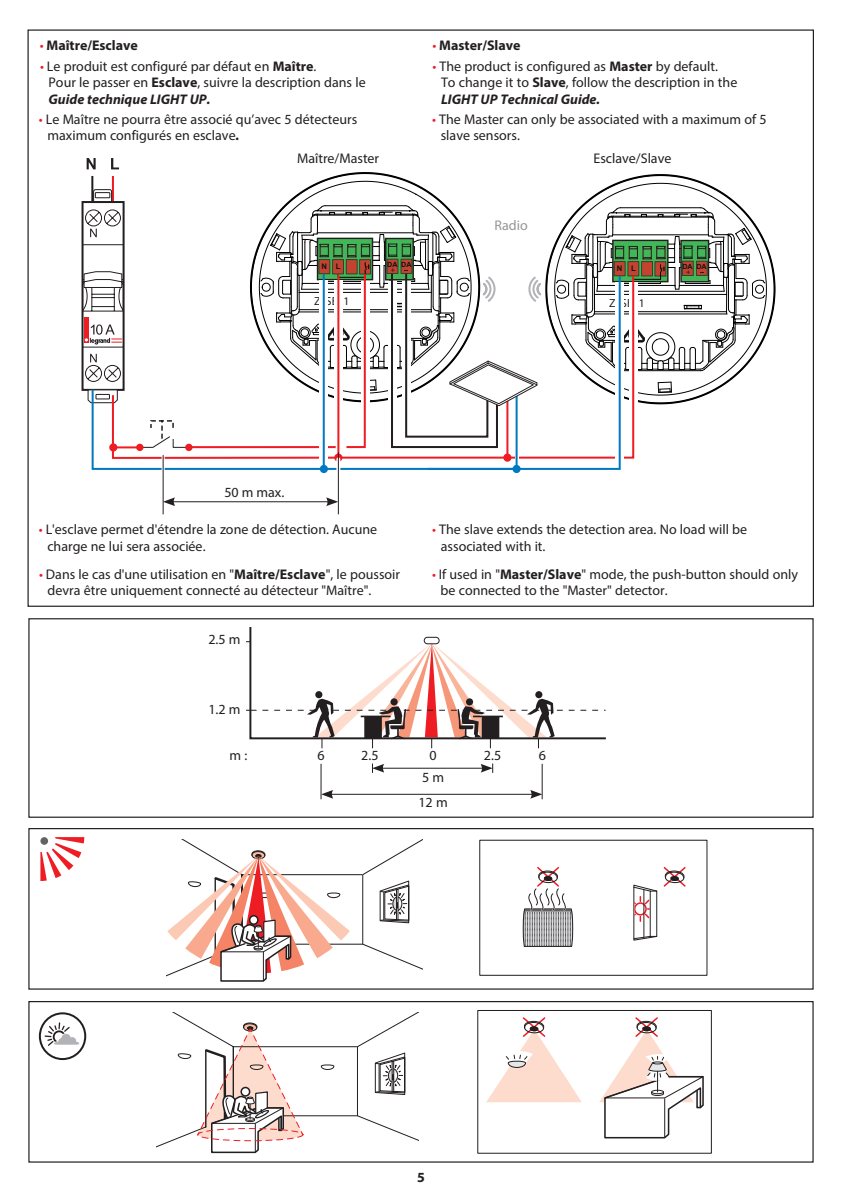
<style>
.page{position:relative;width:842px;height:1191px;background:#fff}
.page>*{position:absolute;margin:0;border:0;box-sizing:border-box;transform-origin:0 0}
.t1{font:14px/16.8px "Myriad Pro";color:#231f20}
.t2{font:700 14px "Myriad Pro";color:#231f20}
.t3{font:14px "Myriad Pro";color:#939598}
.t4{font:11.6px "Myriad Pro";color:#231f20}
.t5{font:700 7.6px "Arial";color:#111416}
.t6{font:700 7.2px "Arial";color:#111416}
.s1{font-weight:400;color:#ee1d23}
.s2{color:#ee1d23}
.s3{font-weight:700}
.s4{font-weight:700;font-style:italic}
</style>
<div class="page">
<svg style="left:251px;top:172px;width:195px;height:100px"></svg>
<svg style="left:546px;top:175px;width:229px;height:229px"></svg>
<svg style="left:555px;top:207px;width:211px;height:164px"></svg>
<svg style="left:87px;top:158px;width:9px;height:11px"></svg>
<svg style="left:111px;top:158px;width:8px;height:11px"></svg>
<hr style="left:91px;top:176px;width:2px;height:25px;background:#231f20">
<hr style="left:112px;top:176px;width:2px;height:25px;background:#ee1d23">
<svg style="left:81px;top:189px;width:44px;height:215px"></svg>
<div style="left:629px;top:282px;width:8px;height:128px;background:#fff"></div>
<svg style="left:622px;top:274px;width:13px;height:185px"></svg>
<div style="left:615px;top:282px;width:9px;height:128px;background:#fff"></div>
<div style="left:615px;top:447px;width:8px;height:16px;background:#fff"></div>
<svg style="left:91px;top:274px;width:531px;height:196px"></svg>
<svg style="left:512px;top:465px;width:9px;height:8px"></svg>
<svg style="left:260px;top:205px;width:283px;height:266px"></svg>
<hr style="left:162px;top:455px;width:3px;height:59px;background:#fff">
<svg style="left:336px;top:459px;width:4px;height:55px"></svg>
<hr style="left:163px;top:455px;width:1px;height:59px;background:#231f20">
<hr style="left:172px;top:501px;width:157px;height:1px;background:#231f20">
<svg style="left:163px;top:497px;width:12px;height:9px"></svg>
<svg style="left:326px;top:497px;width:12px;height:9px"></svg>
<hr style="left:338px;top:452px;width:1px;height:62px;background:#231f20">
<svg style="left:167px;top:840px;width:255px;height:142px"></svg>
<div style="left:479px;top:839px;width:228px;height:136px;border:1px solid #231f20"></div>
<svg style="left:522px;top:867px;width:51px;height:80px"></svg>
<svg style="left:633px;top:867px;width:53px;height:74px"></svg>
<div style="left:28px;top:828px;width:786px;height:161px;border:1px solid #231f20"></div>
<svg style="left:486px;top:1017px;width:96px;height:85px"></svg>
<div style="left:477px;top:1010px;width:235px;height:143px;border:1px solid #231f20"></div>
<svg style="left:599px;top:1017px;width:105px;height:122px"></svg>
<svg style="left:156px;top:1012px;width:263px;height:142px"></svg>
<div style="left:197px;top:1128px;width:106px;height:13px;border:1px dashed #ee1d23;border-radius:50%"></div>
<div style="left:28px;top:1001px;width:786px;height:161px;border:1px solid #231f20"></div>
<svg style="left:39px;top:1012px;width:47px;height:48px"></svg>
<svg style="left:45px;top:1022px;width:34px;height:23px"></svg>
<div style="left:28px;top:618px;width:786px;height:200px;border:1px solid #231f20"></div>
<svg style="left:40px;top:837px;width:44px;height:44px"></svg>
<svg style="left:246px;top:641px;width:360px;height:107px"></svg>
<hr style="left:381px;top:768px;width:103px;height:1px;background:#231f20">
<hr style="left:330px;top:794px;width:203px;height:1px;background:#231f20">
<svg style="left:322px;top:790px;width:11px;height:8px"></svg>
<svg style="left:530px;top:790px;width:12px;height:8px"></svg>
<hr style="left:321px;top:764px;width:1px;height:35px;background:#231f20">
<svg style="left:372px;top:763px;width:12px;height:10px"></svg>
<svg style="left:481px;top:763px;width:12px;height:10px"></svg>
<hr style="left:542px;top:764px;width:1px;height:35px;background:#231f20">
<p class="t2" style="left:40px;top:36px;width:100px"><span class="s1">•</span> Maître/Esclave</p>
<p class="t2" style="left:432px;top:36px;width:90px"><span class="s1">•</span> Master/Slave</p>
<p class="t1" style="left:49px;top:57px;width:319px;text-indent:-8px"><span class="s2">•</span> Le produit est configuré par défaut en <span class="s3">Maître</span>.<br>Pour le passer en <span class="s3">Esclave</span>, suivre la description dans le<br><span class="s4">Guide technique LIGHT UP.</span></p>
<p class="t1" style="left:441px;top:57px;width:298px;text-indent:-8px"><span class="s2">•</span> The product is configured as <span class="s3">Master</span> by default.<br>To change it to <span class="s3">Slave</span>, follow the description in the<br><span class="s4">LIGHT UP Technical Guide.</span></p>
<p class="t1" style="left:47px;top:110px;width:311px;text-indent:-8px"><span class="s2">•</span> Le Maître ne pourra être associé qu’avec 5 détecteurs maximum configurés en esclave<span class="s4">.</span></p>
<p class="t1" style="left:441px;top:110px;width:327px;text-indent:-8px"><span class="s2">•</span> The Master can only be associated with a maximum of 5 slave sensors.</p>
<p class="t1" style="left:297px;top:150px;width:84px">Maître/Master</p>
<p class="t1" style="left:593px;top:150px;width:80px">Esclave/Slave</p>
<p class="t5" style="left:321px;top:261px;width:21px">N L</p>
<p class="t4" style="left:314px;top:294px;width:37px">ZLSE21</p>
<p class="t3" style="left:495px;top:217px;width:35px">Radio</p>
<p class="t6" style="left:387px;top:259px;width:26px">DA DA</p>
<p class="t6" style="left:682px;top:262px;width:26px">DA DA</p>
<p class="t5" style="left:617px;top:263px;width:21px">N L</p>
<p class="t4" style="left:609px;top:296px;width:37px">ZLSE21</p>
<p class="t1" style="left:224px;top:484px;width:61px">50 m max.</p>
<p class="t1" style="left:47px;top:520px;width:331px;text-indent:-8px"><span class="s2">•</span> L'esclave permet d'étendre la zone de détection. Aucune charge ne lui sera associée.</p>
<p class="t1" style="left:441px;top:520px;width:308px;text-indent:-8px"><span class="s2">•</span> The slave extends the detection area. No load will be associated with it.</p>
<p class="t1" style="left:48px;top:565px;width:354px;text-indent:-8px"><span class="s2">•</span> Dans le cas d'une utilisation en "<span class="s3">Maître/Esclave</span>", le poussoir devra être uniquement connecté au détecteur "Maître".</p>
<p class="t1" style="left:441px;top:565px;width:359px;text-indent:-8px"><span class="s2">•</span> If used in "<span class="s3">Master/Slave</span>" mode, the push-button should only be connected to the "Master" detector.</p>
<p class="t1" style="left:208px;top:631px;width:34px">2.5 m</p>
<p class="t1" style="left:208px;top:700px;width:34px">1.2 m</p>
<p class="t1" style="left:229px;top:747px;width:19px">m :</p>
<p class="t1" style="left:318px;top:747px;width:9px">6</p>
<p class="t1" style="left:361px;top:747px;width:19px">2.5</p>
<p class="t1" style="left:429px;top:747px;width:9px">0</p>
<p class="t1" style="left:539px;top:747px;width:9px">6</p>
<p class="t1" style="left:418px;top:765px;width:31px;line-height:25px">5 m<br>12 m</p>
<p class="t1" style="left:484px;top:747px;width:19px">2.5</p>
<p class="t2" style="left:417px;top:1168px;width:9px">5</p>
</div>
